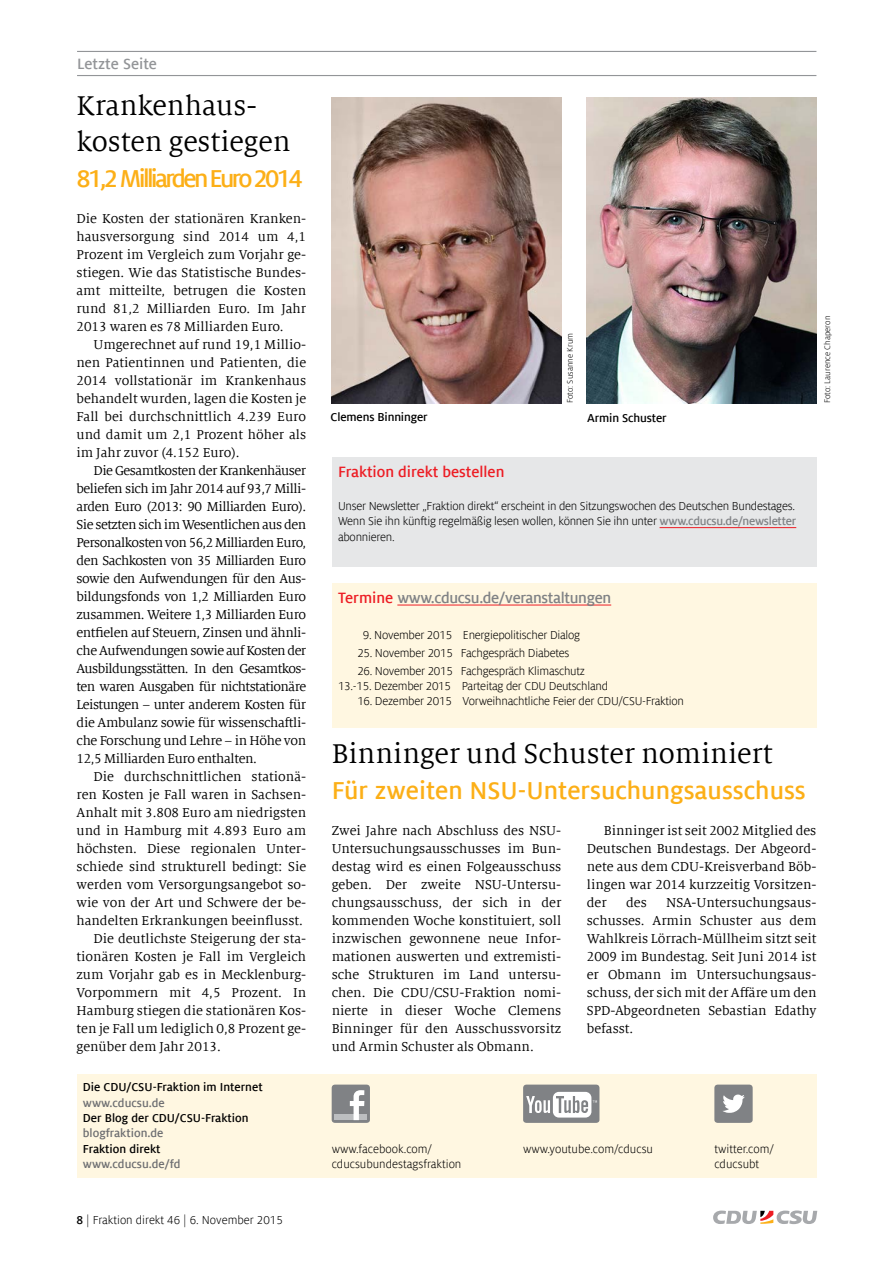
<style>
.page{position:relative;width:893px;height:1263px;background:#fff}
.page>*{position:absolute;margin:0;border:0;box-sizing:border-box;transform-origin:0 0}
.t1{font:30px/36px "Milo Serif Offc";color:#000}
.t2{font:700 27px "Milo Sans Offc";color:#fcaf17}
.t3{font:700 27px "Milo Sans Offc";letter-spacing:-.1em;color:#fcaf17}
.t4{font:700 16.5px "Milo Sans Offc";letter-spacing:-.02em;color:#808285}
.t5{font:700 16.5px "Milo Sans Offc";color:#ed1d24}
.t6{font:700 16.5px "Milo Sans Offc";color:#939598}
.t7{font:14.25px/18px "Milo Serif Offc";color:#000;text-align:justify}
.t8{font:12.75px/15.3px "Milo Sans Offc";letter-spacing:-.02em;color:#000;text-align:justify}
.t9{font:12.75px/15.3px "Milo Sans Offc";color:#000}
.t10{font:700 12.75px "Milo Sans Offc";color:#000}
.t11{font:700 12.75px "Milo Sans Offc";color:#6d6e71}
.t12{font:9px "Milo Sans Offc";color:#000}
.s1{font-weight:700}
.s2{font-weight:700;color:#808285}
.s3{color:#ed1d24}
</style>
<div class="page">
<svg style="left:713px;top:1210px;width:104px;height:14px"></svg>
<div style="left:77px;top:1075px;width:739px;height:103px;background:#fff7e1"></div>
<hr style="left:77px;top:51px;width:739px;height:1px;background:#939598">
<hr style="left:77px;top:75px;width:739px;height:1px;background:#939598">
<div style="left:332px;top:1084px;width:38px;height:39px;background:#808285;border-radius:3px"></div>
<div style="left:334px;top:1115px;width:33px;height:5px;background:#bcbec0"></div>
<svg style="left:350px;top:1090px;width:14px;height:30px"></svg>
<div style="left:714px;top:1084px;width:39px;height:39px;background:#808285;border-radius:3px"></div>
<svg style="left:723px;top:1094px;width:22px;height:19px"></svg>
<div style="left:523px;top:1084px;width:76px;height:39px;background:#808285;border-radius:3px"></div>
<div style="left:553px;top:1092px;width:38px;height:25px;background:#fff;border-radius:6px"></div>
<svg style="left:526px;top:1096px;width:24px;height:17px"></svg>
<svg style="left:556px;top:1096px;width:41px;height:19px"></svg>
<div style="left:332px;top:457px;width:484px;height:110px;background:#e6e7e8"></div>
<hr style="left:660px;top:527px;width:136px;height:1px;background:#ed1d24">
<div style="left:332px;top:583px;width:484px;height:144px;background:#fff7e1"></div>
<hr style="left:397px;top:605px;width:214px;height:1px;background:#ed1d24">
<img style="left:332px;top:97px;width:229px;height:306px">
<img style="left:587px;top:97px;width:229px;height:306px">
<p class="t6" style="left:77px;top:54px;width:81px">Letzte Seite</p>
<h1 class="t1" style="left:77px;top:89px;width:215px">Krankenhaus&shy;kosten gestiegen</h1>
<h2 class="t3" style="left:77px;top:164px;width:228px">81,2 Milliarden Euro 2014</h2>
<p class="t7" style="left:77px;top:210px;width:231px">Die Kosten der stationären Kranken&shy;hausversorgung sind 2014 um 4,1<br>Prozent im Vergleich zum Vorjahr ge&shy;stiegen. Wie das Statistische Bundes&shy;amt mitteilte, betrugen die Kosten rund 81,2 Milliarden Euro. Im Jahr 2013 waren es 78 Milliarden Euro.</p>
<p class="t7" style="left:77px;top:336px;width:231px;text-indent:17px">Umgerechnet auf rund 19,1 Millio&shy;nen Patientinnen und Patienten, die 2014 vollstationär im Krankenhaus behandelt wurden, lagen die Kosten je Fall bei durchschnittlich 4.239 Euro und damit um 2,1 Prozent höher als im Jahr zuvor (4.152 Euro).</p>
<p class="t7" style="left:77px;top:462px;width:231px;text-indent:17px">Die Gesamtkosten der Krankenhäuser beliefen sich im Jahr 2014 auf 93,7 Milli&shy;arden Euro (2013: 90 Milliarden Euro).<br>Sie setzten sich im Wesentlichen aus den Personalkosten von 56,2 Milliarden Euro, den Sachkosten von 35 Milliarden Euro sowie den Aufwendungen für den Aus&shy;bildungsfonds von 1,2 Milliarden Euro zusammen. Weitere 1,3 Milliarden Euro entfielen auf Steuern, Zinsen und ähnli&shy;che Aufwendungen sowie auf Kosten der Ausbildungsstätten. In den Gesamtkos&shy;ten waren Ausgaben für nichtstationäre Leistungen – unter anderem Kosten für die Ambulanz sowie für wissenschaftli&shy;che Forschung und Lehre – in Höhe von 12,5 Milliarden Euro enthalten.</p>
<p class="t7" style="left:94px;top:768px;width:214px">Die durchschnittlichen stationä-</p>
<p class="t7" style="left:77px;top:786px;width:231px">ren Kosten je Fall waren in Sachsen-</p>
<p class="t7" style="left:77px;top:804px;width:231px">Anhalt mit 3.808 Euro am niedrigsten</p>
<p class="t7" style="left:77px;top:822px;width:231px">und in Hamburg mit 4.893 Euro am</p>
<p class="t7" style="left:77px;top:840px;width:231px">höchsten. Diese regionalen Unter-</p>
<p class="t7" style="left:77px;top:858px;width:231px">schiede sind strukturell bedingt: Sie</p>
<p class="t7" style="left:77px;top:876px;width:231px">werden vom Versorgungsangebot so-</p>
<p class="t7" style="left:77px;top:894px;width:231px">wie von der Art und Schwere der be-</p>
<p class="t7" style="left:77px;top:912px;width:228px">handelten Erkrankungen beeinflusst.</p>
<p class="t7" style="left:94px;top:930px;width:214px">Die deutlichste Steigerung der sta-</p>
<p class="t7" style="left:77px;top:948px;width:231px">tionären Kosten je Fall im Vergleich</p>
<p class="t7" style="left:77px;top:966px;width:231px">zum Vorjahr gab es in Mecklenburg-</p>
<p class="t7" style="left:77px;top:984px;width:231px">Vorpommern mit 4,5 Prozent. In</p>
<p class="t7" style="left:77px;top:1002px;width:231px">Hamburg stiegen die stationären Kos-</p>
<p class="t7" style="left:77px;top:1020px;width:231px">ten je Fall um lediglich 0,8 Prozent ge-</p>
<p class="t7" style="left:77px;top:1038px;width:146px">genüber dem Jahr 2013.</p>
<p class="t10" style="left:83px;top:1080px;width:181px">Die CDU/CSU-Fraktion im Internet</p>
<p class="t11" style="left:83px;top:1095px;width:83px">www.cducsu.de</p>
<p class="t10" style="left:83px;top:1111px;width:167px">Der Blog der CDU/CSU-Fraktion</p>
<p class="t11" style="left:83px;top:1126px;width:82px">blogfraktion.de</p>
<p class="t10" style="left:83px;top:1141px;width:79px">Fraktion direkt</p>
<p class="t11" style="left:83px;top:1157px;width:99px">www.cducsu.de/fd</p>
<p class="t9" style="left:77px;top:1212px;width:208px"><span class="s1">8</span> | Fraktion direkt 46 | 6. November 2015</p>
<p class="t10" style="left:331px;top:410px;width:99px">Clemens Binninger</p>
<p class="t12" style="left:565px;top:403px;width:72px;rotate:-90deg">Foto: Susanne Krum</p>
<p class="t10" style="left:587px;top:411px;width:81px">Armin Schuster</p>
<p class="t5" style="left:338px;top:462px;width:168px">Fraktion direkt bestellen</p>
<p class="t8" style="left:338px;top:499px;width:460px">Unser Newsletter „Fraktion direkt“ erscheint in den Sitzungswochen des Deutschen Bundestages.<br>Wenn Sie ihn künftig regelmäßig lesen wollen, können Sie ihn unter <span class="s2">www.cducsu.de/newsletter </span>abonnieren.</p>
<p class="t12" style="left:822px;top:403px;width:89px;rotate:-90deg">Foto: Laurence Chaperon</p>
<p class="t4" style="left:338px;top:588px;width:275px"><span class="s3">Termine</span> www.cducsu.de/veranstaltungen</p>
<p class="t8" style="left:363px;top:627px;width:219px">9. November 2015 Energiepolitischer Dialog</p>
<p class="t8" style="left:357px;top:645px;width:214px">25. November 2015 Fachgespräch Diabetes</p>
<p class="t8" style="left:338px;top:663px;width:272px;text-align:center">26. November 2015 Fachgespräch Klimaschutz<br>13.-15. Dezember 2015 Parteitag der CDU Deutschland</p>
<p class="t8" style="left:357px;top:694px;width:328px">16. Dezember 2015 Vorweihnachtliche Feier der CDU/CSU-Fraktion</p>
<h1 class="t1" style="left:332px;top:737px;width:442px">Binninger und Schuster nominiert</h1>
<h2 class="t2" style="left:332px;top:776px;width:476px">Für zweiten NSU-Untersuchungsausschuss</h2>
<p class="t7" style="left:332px;top:822px;width:231px">Zwei Jahre nach Abschluss des NSU-Untersuchungsausschusses im Bun&shy;destag wird es einen Folgeausschuss geben. Der zweite NSU-Untersu&shy;chungsausschuss, der sich in der kommenden Woche konstituiert, soll inzwischen gewonnene neue Infor&shy;mationen auswerten und extremisti&shy;sche Strukturen im Land untersu&shy;chen. Die CDU/CSU-Fraktion nomi&shy;nierte in dieser Woche Clemens Binninger für den Ausschussvorsitz und Armin Schuster als Obmann.</p>
<p class="t7" style="left:587px;top:822px;width:231px;text-indent:17px">Binninger ist seit 2002 Mitglied des Deutschen Bundestags. Der Abgeord&shy;nete aus dem CDU-Kreisverband Böb&shy;lingen war 2014 kurzzeitig Vorsitzen&shy;der</p>
<p class="t7" style="left:587px;top:894px;width:231px;text-indent:79px">NSA-Untersuchungsaus&shy;schusses. Armin Schuster aus dem Wahlkreis Lörrach-Müllheim sitzt seit 2009 im Bundestag. Seit Juni 2014 ist er Obmann im Untersuchungsaus&shy;schuss, der sich mit der Affäre um den SPD-Abgeordneten Sebastian Edathy befasst.</p>
<p class="t7" style="left:626px;top:894px;width:22px">des</p>
<p class="t9" style="left:332px;top:1141px;width:131px">www.facebook.com/ cducsubundestagsfraktion</p>
<p class="t9" style="left:714px;top:1141px;width:61px">twitter.com/ cducsubt</p>
<p class="t9" style="left:523px;top:1141px;width:132px">www.youtube.com/cducsu</p>
</div>
